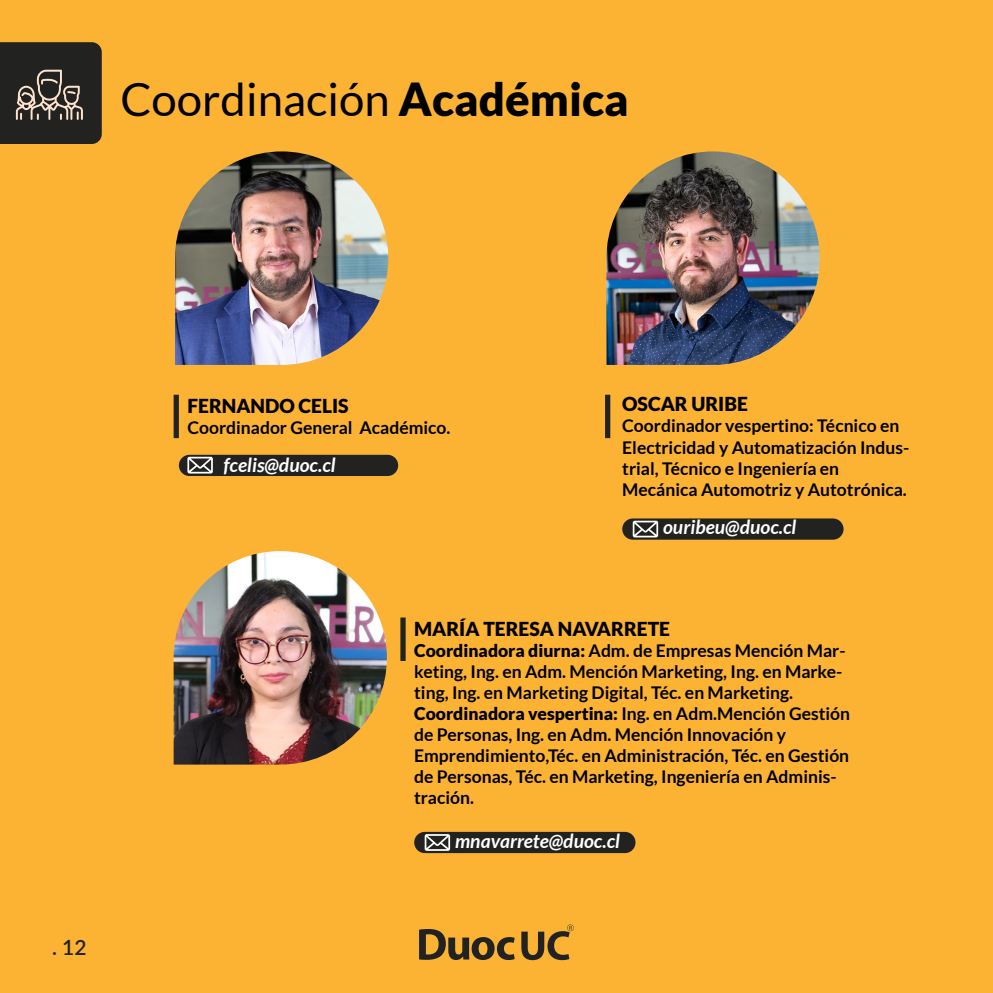
<style>
.page{position:relative;width:993px;height:993px;background:#fff}
.page>*{position:absolute;margin:0;border:0;box-sizing:border-box;transform-origin:0 0}
.t1{font:45.5px "Lato";color:#000}
.t2{font:600 21px "Lato";color:#222221}
.t3{font:italic 700 19.25px "Lato";color:#fff}
.t4{font:900 19.25px "Lato";color:#000}
.t5{font:700 17.5px/21px "Lato";color:#000}
.s1{font-weight:900}
</style>
<div class="page">
<div style="left:0;top:0;width:992px;height:992px;background:#fcb333"></div>
<img style="left:175px;top:151px;width:213px;height:214px">
<img style="left:173px;top:551px;width:214px;height:213px">
<img style="left:606px;top:151px;width:213px;height:214px">
<div style="left:179px;top:454px;width:219px;height:22px;background:#222221;border-radius:11px"></div>
<div style="left:173px;top:394px;width:6px;height:44px;background:#222221"></div>
<div style="left:400px;top:617px;width:5px;height:43px;background:#222221"></div>
<div style="left:605px;top:394px;width:5px;height:44px;background:#222221"></div>
<svg style="left:187px;top:456px;width:26px;height:17px"></svg>
<svg style="left:0;top:42px;width:102px;height:102px;background:#363330"></svg>
<svg style="left:419px;top:929px;width:95px;height:30px"></svg>
<svg style="left:521px;top:924px;width:52px;height:35px"></svg>
<div style="left:414px;top:831px;width:221px;height:21px;background:#222221;border-radius:11px"></div>
<div style="left:622px;top:518px;width:221px;height:21px;background:#222221;border-radius:11px"></div>
<svg style="left:424px;top:834px;width:26px;height:16px"></svg>
<svg style="left:632px;top:520px;width:26px;height:17px"></svg>
<p class="t1" style="left:120px;top:74px;width:509px">Coordinación <span class="s1">Académica</span></p>
<p class="t2" style="left:52px;top:932px;width:36px">. 12</p>
<p class="t4" style="left:187px;top:394px;width:163px">FERNANDO CELIS</p>
<p class="t5" style="left:187px;top:416px;width:264px">Coordinador General Académico.</p>
<p class="t3" style="left:223px;top:454px;width:114px">fcelis@duoc.cl</p>
<p class="t4" style="left:622px;top:393px;width:127px">OSCAR URIBE</p>
<p class="t5" style="left:622px;top:415px;width:288px">Coordinador vespertino: Técnico en<br>Electricidad y Automatización Indus&shy;trial, Técnico e Ingeniería en</p>
<p class="t5" style="left:622px;top:478px;width:286px">Mecánica Automotriz y Autotrónica.</p>
<p class="t3" style="left:663px;top:516px;width:135px">ouribeu@duoc.cl</p>
<p class="t4" style="left:414px;top:617px;width:257px">MARÍA TERESA NAVARRETE</p>
<p class="t5" style="left:414px;top:639px;width:433px"><span class="s1">Coordinadora diurna:</span> Adm. de Empresas Mención Mar&shy;keting, Ing. en Adm. Mención Marketing, Ing. en Marke&shy;ting, Ing. en Marketing Digital, Téc. en Marketing.</p>
<p class="t5" style="left:414px;top:702px;width:437px"><span class="s1">Coordinadora vespertina:</span> Ing. en Adm.Mención Gestión de Personas, Ing. en Adm. Mención Innovación y</p>
<p class="t5" style="left:414px;top:744px;width:436px">Emprendimiento,Téc. en Administración, Téc. en Gestión de Personas, Téc. en Marketing, Ingeniería en Adminis&shy;tración.</p>
<p class="t3" style="left:455px;top:829px;width:166px">mnavarrete@duoc.cl</p>
</div>
